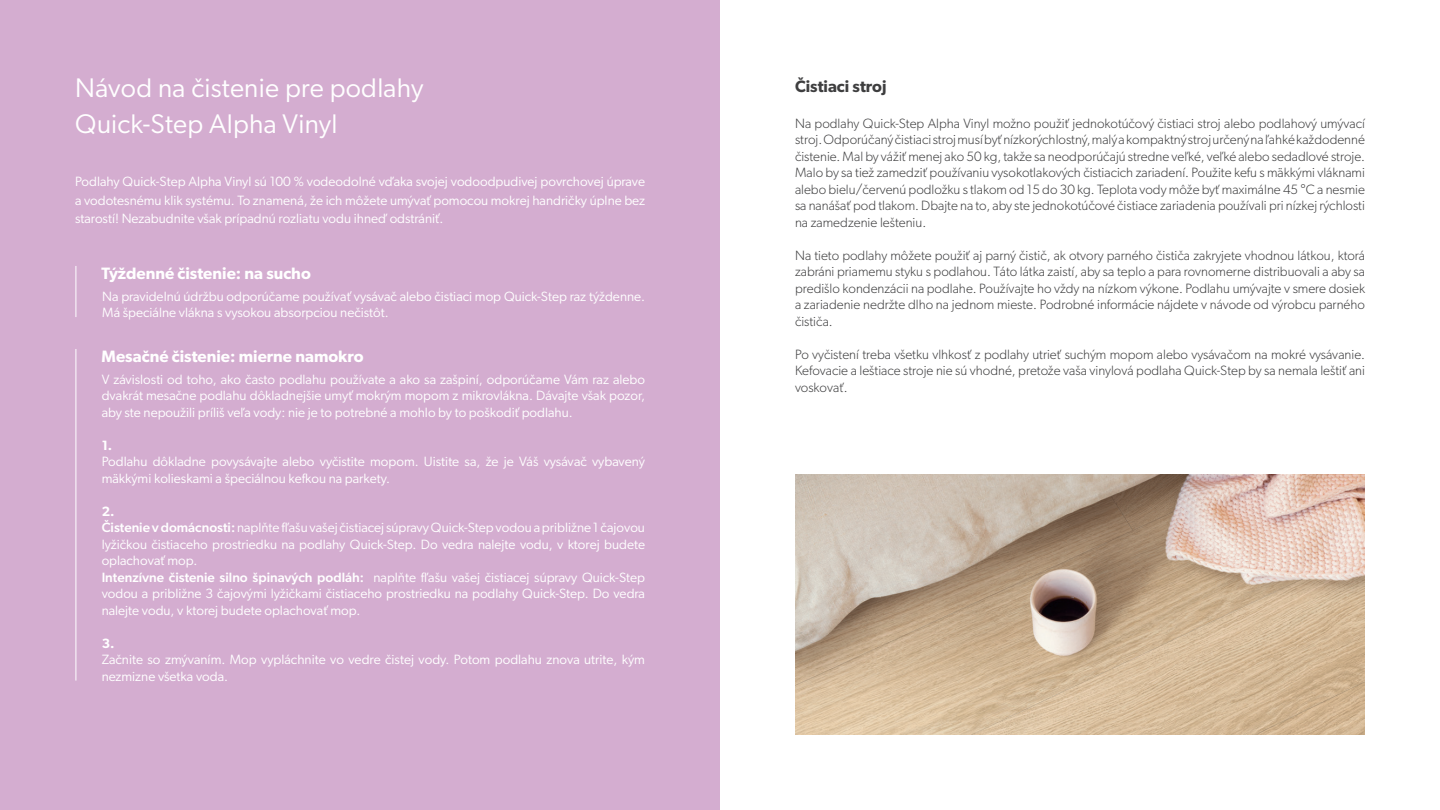
<style>
.page{position:relative;width:1440px;height:810px;background:#fff}
.page>*{position:absolute;margin:0;border:0;box-sizing:border-box;transform-origin:0 0}
.t1{font:27px/36px "Gibson";letter-spacing:.01em;color:#fff}
.t2{font:600 16.5px "Gibson";color:#fff}
.t3{font:600 16.5px "Gibson";color:#3e3e3f}
.t4{font:13.5px/16.5px "Gibson";color:#fff}
.t5{font:300 13.5px/16.5px "Gibson";color:#3e3e3f;text-align:justify}
.t6{font:600 13.5px "Gibson";color:#fff}
.s1{font-weight:600}
.s2{font-weight:500}
</style>
<div class="page">
<img style="left:795px;top:474px;width:570px;height:261px">
<div style="left:0;top:0;width:720px;height:810px;background:#d4add0"></div>
<hr style="left:76px;top:266px;width:1px;height:51px;background:#fff">
<hr style="left:76px;top:349px;width:1px;height:332px;background:#fff">
<h1 class="t1" style="left:75px;top:69px;width:350px">Návod na čistenie pre podlahy<br>Quick-Step Alpha Vinyl</h1>
<p class="t4" style="left:75px;top:172px;width:572px;line-height:18.8px;text-align:justify">Podlahy Quick-Step Alpha Vinyl sú 100 % vodeodolné vďaka svojej vodoodpudivej povrchovej úprave a vodotesnému klik systému. To znamená, že ich môžete umývať pomocou mokrej handričky úplne bez starostí! Nezabudnite však prípadnú rozliatu vodu ihneď odstrániť.</p>
<p class="t2" style="left:102px;top:264px;width:211px">Týždenné čistenie: na sucho</p>
<p class="t4" style="left:102px;top:287px;width:545px">Na pravidelnú údržbu odporúčame používať vysávač alebo čistiaci mop Quick-Step raz týždenne.<br>Má špeciálne vlákna s vysokou absorpciou nečistôt.</p>
<p class="t2" style="left:102px;top:347px;width:263px">Mesačné čistenie: mierne namokro</p>
<p class="t4" style="left:102px;top:371px;width:545px;text-align:justify">V závislosti od toho, ako často podlahu používate a ako sa zašpiní, odporúčame Vám raz alebo dvakrát mesačne podlahu dôkladnejšie umyť mokrým mopom z mikrovlákna. Dávajte však pozor, aby ste nepoužili príliš veľa vody: nie je to potrebné a mohlo by to poškodiť podlahu.</p>
<p class="t6" style="left:102px;top:437px;width:12px">1.</p>
<p class="t4" style="left:102px;top:453px;width:545px">Podlahu dôkladne povysávajte alebo vyčistite mopom. Uistite sa, že je Váš vysávač vybavený mäkkými kolieskami a špeciálnou kefkou na parkety.</p>
<p class="t4" style="left:102px;top:502px;width:545px"><span class="s1">2.<br></span><span class="s2">Čistenie v domácnosti:</span> naplňte fľašu vašej čistiacej súpravy Quick-Step vodou a približne 1 čajovou lyžičkou čistiaceho prostriedku na podlahy Quick-Step. Do vedra nalejte vodu, v ktorej budete oplachovať mop.<br><span class="s2">Intenzívne čistenie silno špinavých podláh:</span> naplňte fľašu vašej čistiacej súpravy Quick-Step vodou a približne 3 čajovými lyžičkami čistiaceho prostriedku na podlahy Quick-Step. Do vedra nalejte vodu, v ktorej budete oplachovať mop.</p>
<p class="t6" style="left:102px;top:635px;width:14px">3.</p>
<p class="t4" style="left:102px;top:651px;width:545px">Začnite so zmývaním. Mop vypláchnite vo vedre čistej vody. Potom podlahu znova utrite, kým nezmizne všetka voda.</p>
<p class="t3" style="left:795px;top:77px;width:93px">Čistiaci stroj</p>
<p class="t5" style="left:795px;top:114px;width:572px">Na podlahy Quick-Step Alpha Vinyl možno použiť jednokotúčový čistiaci stroj alebo podlahový umývací stroj. Odporúčaný čistiaci stroj musí byť nízkorýchlostný, malý a kompaktný stroj určený na ľahké každodenné čistenie. Mal by vážiť menej ako 50 kg, takže sa neodporúčajú stredne veľké, veľké alebo sedadlové stroje.<br>Malo by sa tiež zamedziť používaniu vysokotlakových čistiacich zariadení. Použite kefu s mäkkými vláknami alebo bielu/červenú podložku s tlakom od 15 do 30 kg. Teplota vody môže byť maximálne 45 °C a nesmie sa nanášať pod tlakom. Dbajte na to, aby ste jednokotúčové čistiace zariadenia používali pri nízkej rýchlosti na zamedzenie lešteniu.</p>
<p class="t5" style="left:795px;top:246px;width:572px">Na tieto podlahy môžete použiť aj parný čistič, ak otvory parného čističa zakryjete vhodnou látkou, ktorá zabráni priamemu styku s podlahou. Táto látka zaistí, aby sa teplo a para rovnomerne distribuovali a aby sa predišlo kondenzácii na podlahe. Používajte ho vždy na nízkom výkone. Podlahu umývajte v smere dosiek a zariadenie nedržte dlho na jednom mieste. Podrobné informácie nájdete v návode od výrobcu parného čističa.</p>
<p class="t5" style="left:795px;top:345px;width:572px">Po vyčistení treba všetku vlhkosť z podlahy utrieť suchým mopom alebo vysávačom na mokré vysávanie.<br>Kefovacie a leštiace stroje nie sú vhodné, pretože vaša vinylová podlaha Quick-Step by sa nemala leštiť ani voskovať.</p>
</div>
